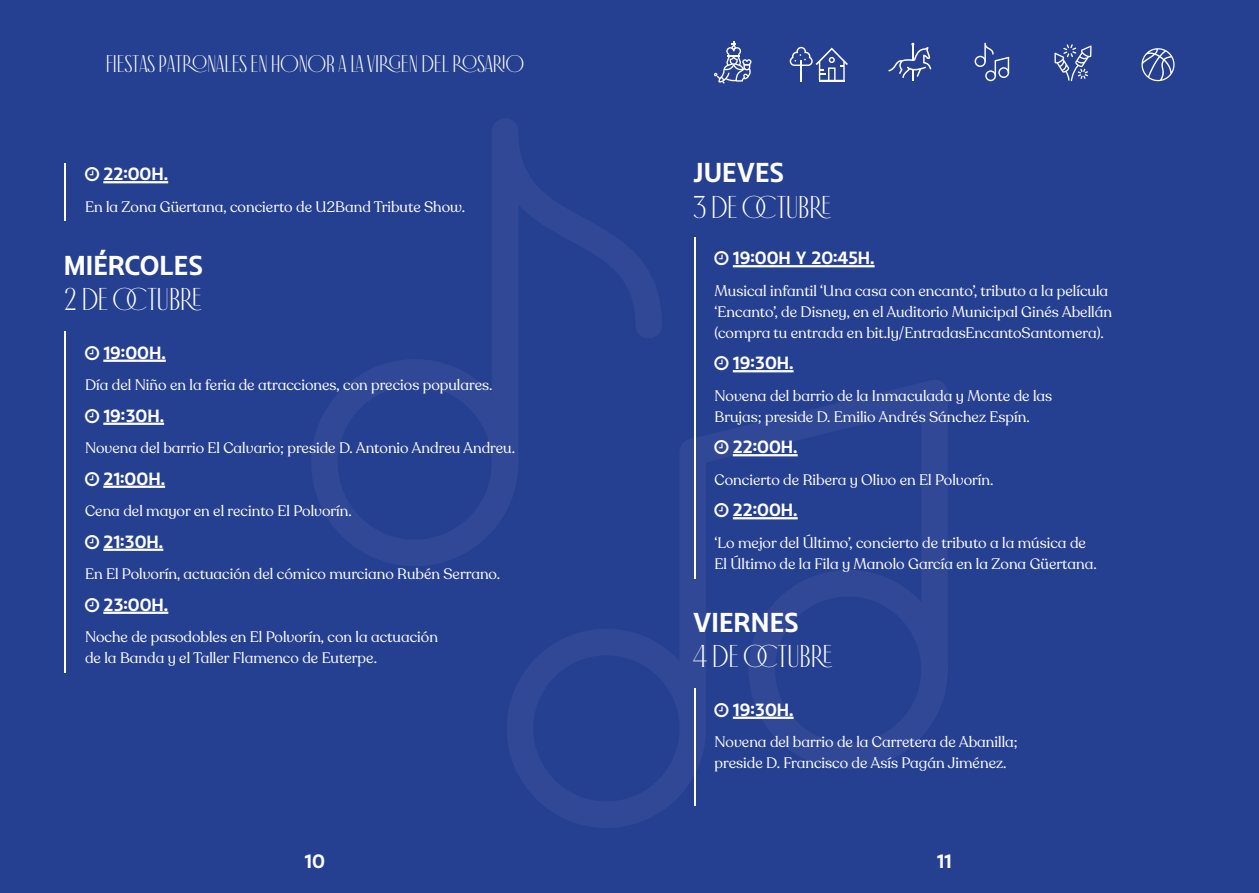
<style>
.page{position:relative;width:1259px;height:893px;background:#fff}
.page>*{position:absolute;margin:0;border:0;box-sizing:border-box;transform-origin:0 0}
.t1{font:31.5px "Antiga";color:#fff}
.t2{font:700 25.5px "Chulapa";color:#fff}
.t3{font:24px "Antiga";color:#fff}
.t4{font:700 18px "Chulapa";color:#fff}
.t5{font:700 16.5px "Chulapa";color:#fff}
.t6{font:15px/21px "Recoleta Alt";color:#fff}
</style>
<div class="page">
<div style="left:0;top:0;width:629px;height:893px;background:#264091"></div>
<div style="left:629px;top:0;width:630px;height:893px;background:#264091"></div>
<svg style="left:694px;top:378px;width:104px;height:364px"></svg>
<svg style="left:748px;top:570px;width:50px;height:172px"></svg>
<div style="left:921px;top:380px;width:27px;height:303px;background:#304896;border-radius:13px"></div>
<svg style="left:65px;top:163px;width:1px;height:21px"></svg>
<hr style="left:103px;top:181px;width:65px;height:2px;background:#fff">
<hr style="left:65px;top:184px;width:1px;height:37px;background:#fff">
<hr style="left:65px;top:332px;width:1px;height:34px;background:#fff">
<hr style="left:103px;top:360px;width:63px;height:2px;background:#fff">
<hr style="left:65px;top:362px;width:1px;height:38px;background:#fff">
<hr style="left:65px;top:395px;width:1px;height:34px;background:#fff">
<hr style="left:103px;top:423px;width:61px;height:2px;background:#fff">
<hr style="left:65px;top:425px;width:1px;height:38px;background:#fff">
<hr style="left:65px;top:458px;width:1px;height:34px;background:#fff">
<hr style="left:103px;top:486px;width:62px;height:2px;background:#fff">
<hr style="left:65px;top:488px;width:1px;height:38px;background:#fff">
<hr style="left:65px;top:521px;width:1px;height:34px;background:#fff">
<hr style="left:103px;top:549px;width:60px;height:2px;background:#fff">
<hr style="left:65px;top:551px;width:1px;height:38px;background:#fff">
<hr style="left:65px;top:584px;width:1px;height:34px;background:#fff">
<hr style="left:103px;top:612px;width:65px;height:2px;background:#fff">
<hr style="left:65px;top:614px;width:1px;height:59px;background:#fff">
<hr style="left:694px;top:237px;width:1px;height:35px;background:#fff">
<hr style="left:733px;top:265px;width:141px;height:2px;background:#fff">
<hr style="left:694px;top:268px;width:1px;height:79px;background:#fff">
<hr style="left:694px;top:342px;width:1px;height:35px;background:#fff">
<hr style="left:733px;top:370px;width:60px;height:2px;background:#fff">
<hr style="left:694px;top:373px;width:1px;height:58px;background:#fff">
<hr style="left:694px;top:426px;width:1px;height:35px;background:#fff">
<hr style="left:733px;top:454px;width:64px;height:2px;background:#fff">
<hr style="left:694px;top:457px;width:1px;height:37px;background:#fff">
<hr style="left:694px;top:489px;width:1px;height:35px;background:#fff">
<hr style="left:733px;top:517px;width:64px;height:2px;background:#fff">
<hr style="left:694px;top:520px;width:1px;height:58px;background:#fff">
<hr style="left:694px;top:689px;width:1px;height:34px;background:#fff">
<hr style="left:733px;top:717px;width:60px;height:2px;background:#fff">
<hr style="left:694px;top:719px;width:1px;height:59px;background:#fff">
<hr style="left:694px;top:773px;width:1px;height:33px;background:#fff">
<svg style="left:974px;top:43px;width:35px;height:38px"></svg>
<svg style="left:1054px;top:44px;width:37px;height:37px"></svg>
<svg style="left:1141px;top:48px;width:33px;height:33px"></svg>
<svg style="left:789px;top:47px;width:59px;height:34px"></svg>
<svg style="left:888px;top:43px;width:43px;height:38px"></svg>
<svg style="left:714px;top:42px;width:37px;height:42px"></svg>
<svg style="left:714px;top:440px;width:14px;height:14px"></svg>
<svg style="left:714px;top:503px;width:14px;height:14px"></svg>
<svg style="left:714px;top:703px;width:14px;height:14px"></svg>
<h3 class="t3" style="left:106px;top:52px;width:420px">FIESTAS PATRONALES EN HONOR A LA VIRGEN DEL ROSARIO</h3>
<p class="t5" style="left:103px;top:164px;width:66px">22:00h.</p>
<p class="t6" style="left:85px;top:196px;width:382px">En la Zona Güertana, concierto de U2Band Tribute Show.</p>
<h2 class="t2" style="left:64px;top:249px;width:140px">MIÉRCOLES</h2>
<h1 class="t1" style="left:64px;top:283px;width:140px">2 DE OCTUBRE</h1>
<p class="t5" style="left:103px;top:342px;width:64px">19:00h.</p>
<p class="t6" style="left:85px;top:375px;width:409px">Día del Niño en la feria de atracciones, con precios populares.</p>
<p class="t5" style="left:103px;top:405px;width:62px">19:30h.</p>
<p class="t6" style="left:85px;top:438px;width:431px">Novena del barrio El Calvario; preside D. Antonio Andreu Andreu.</p>
<p class="t5" style="left:103px;top:468px;width:63px">21:00h.</p>
<p class="t6" style="left:85px;top:501px;width:268px">Cena del mayor en el recinto El Polvorín.</p>
<p class="t5" style="left:103px;top:531px;width:61px">21:30h.</p>
<p class="t6" style="left:85px;top:564px;width:417px">En El Polvorín, actuación del cómico murciano Rubén Serrano.</p>
<p class="t5" style="left:103px;top:594px;width:66px">23:00h.</p>
<p class="t6" style="left:85px;top:627px;width:354px">Noche de pasodobles en El Polvorín, con la actuación de la Banda y el Taller Flamenco de Euterpe.</p>
<p class="t4" style="left:304px;top:850px;width:22px">10</p>
<h2 class="t2" style="left:693px;top:157px;width:92px">JUEVES</h2>
<h1 class="t1" style="left:693px;top:191px;width:139px">3 DE OCTUBRE</h1>
<p class="t5" style="left:733px;top:248px;width:143px">19:00h y 20:45h.</p>
<p class="t6" style="left:714px;top:280px;width:399px">Musical infantil ‘Una casa con encanto’, tributo a la película ‘Encanto’, de Disney, en el Auditorio Municipal Ginés Abellán (compra tu entrada en bit.ly/EntradasEncantoSantomera).</p>
<p class="t5" style="left:733px;top:353px;width:62px">19:30h.</p>
<p class="t6" style="left:714px;top:385px;width:339px">Novena del barrio de la Inmaculada y Monte de las<br>Brujas; preside D. Emilio Andrés Sánchez Espín.</p>
<p class="t5" style="left:733px;top:437px;width:66px">22:00h.</p>
<p class="t6" style="left:714px;top:469px;width:280px">Concierto de Ribera y Olivo en El Polvorín.</p>
<p class="t5" style="left:733px;top:500px;width:66px">22:00h.</p>
<p class="t6" style="left:714px;top:532px;width:384px">‘Lo mejor del Último’, concierto de tributo a la música de<br>El Último de la Fila y Manolo García en la Zona Güertana.</p>
<h2 class="t2" style="left:693px;top:606px;width:107px">VIERNES</h2>
<h1 class="t1" style="left:693px;top:640px;width:141px">4 DE OCTUBRE</h1>
<p class="t5" style="left:733px;top:699px;width:62px">19:30h.</p>
<p class="t6" style="left:714px;top:732px;width:305px">Novena del barrio de la Carretera de Abanilla; preside D. Francisco de Asís Pagán Jiménez.</p>
<p class="t4" style="left:936px;top:850px;width:17px">11</p>
</div>
